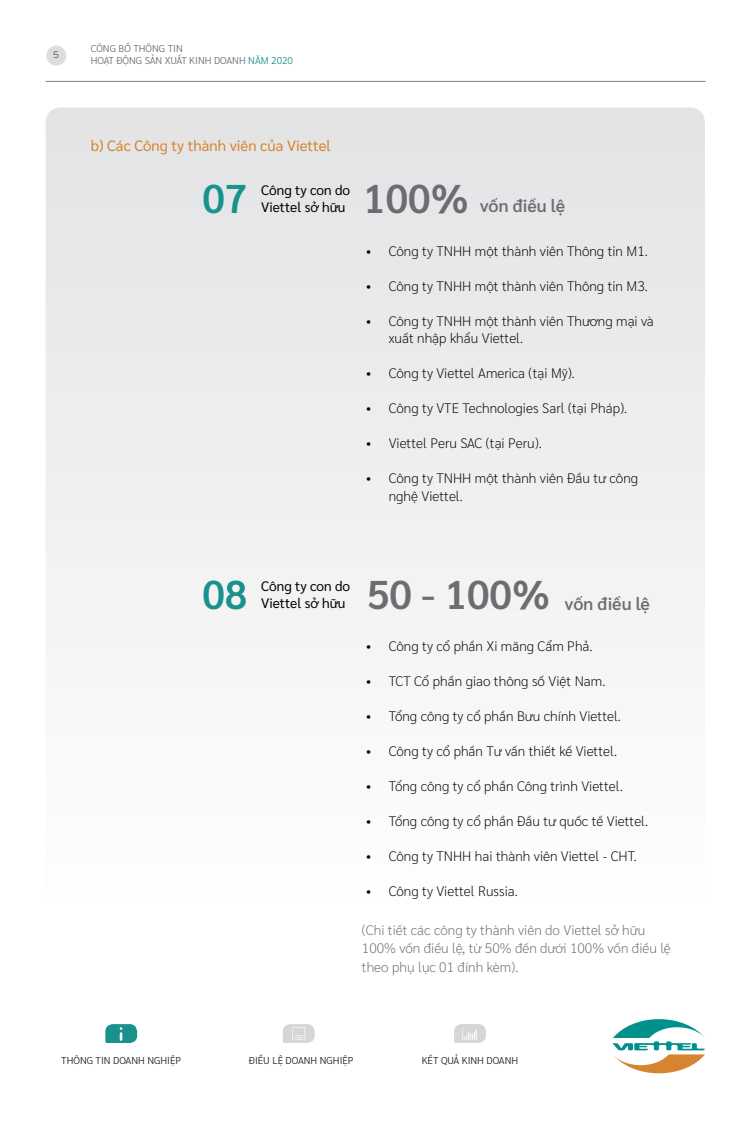
<style>
.page{position:relative;width:750px;height:1125px;background:#fff}
.page>*{position:absolute;margin:0;border:0;box-sizing:border-box;transform-origin:0 0}
.t1{font:600 40.12px "Sarabun";color:#6c6d70}
.t2{font:600 40.12px "Sarabun";color:#19928d}
.t3{font:600 17.62px "Sarabun";color:#6c6d70}
.t4{font:15px "Sarabun";color:#d6842f}
.t5{font:200 13.75px/17.5px "Sarabun";color:#040503}
.t6{font:200 13.75px/18.8px "Sarabun";color:#6c6d70}
.t7{font:13.75px/17.5px "Sarabun";color:#000}
.t8{font:300 10px "Sarabun";color:#231f20}
.t9{font:300 10px/12px "Sarabun";color:#6c6d70}
.t10{font:10px "FS PF Beau Sans Pro";color:#6c6d70}
.s1{color:#19928d}
</style>
<div class="page">
<div style="left:46px;top:108px;width:659px;height:871px;background:linear-gradient(to right,#f1f2f2,#f1f2f2);border-radius:15px"></div>
<div style="left:46px;top:46px;width:20px;height:20px;background:#dcdddf;border-radius:50%"></div>
<hr style="left:46px;top:81px;width:660px;height:1px;background:#808285">
<svg style="left:105px;top:1024px;width:32px;height:19px"></svg>
<svg style="left:283px;top:1024px;width:32px;height:19px"></svg>
<svg style="left:454px;top:1024px;width:32px;height:19px"></svg>
<svg style="left:612px;top:1019px;width:93px;height:54px"></svg>
<p class="t10" style="left:53px;top:47px;width:7px">5</p>
<p class="t9" style="left:91px;top:42px;width:204px">CÔNG BỐ THÔNG TIN<br>HOẠT ĐỘNG SẢN XUẤT KINH DOANH <span class="s1">NĂM 2020</span></p>
<p class="t4" style="left:91px;top:137px;width:242px">b) Các Công ty thành viên của Viettel</p>
<p class="t2" style="left:202px;top:175px;width:46px">07</p>
<p class="t7" style="left:261px;top:181px;width:90px">Công ty con do<br>Viettel sở hữu</p>
<p class="t1" style="left:363px;top:175px;width:107px">100%</p>
<p class="t3" style="left:480px;top:196px;width:87px">vốn điều lệ</p>
<p class="t5" style="left:366px;top:242px;width:283px">• Công ty TNHH một thành viên Thông tin M1.</p>
<p class="t5" style="left:366px;top:277px;width:283px">• Công ty TNHH một thành viên Thông tin M3.</p>
<p class="t5" style="left:389px;top:312px;width:266px;text-indent:-22px">• Công ty TNHH một thành viên Thương mại và xuất nhập khẩu Viettel.</p>
<p class="t5" style="left:366px;top:365px;width:210px">• Công ty Viettel America (tại Mỹ).</p>
<p class="t5" style="left:366px;top:400px;width:262px">• Công ty VTE Technologies Sarl (tại Pháp).</p>
<p class="t5" style="left:366px;top:435px;width:177px">• Viettel Peru SAC (tại Peru).</p>
<p class="t5" style="left:389px;top:470px;width:251px;text-indent:-22px">• Công ty TNHH một thành viên Đầu tư công nghệ Viettel.</p>
<p class="t2" style="left:202px;top:572px;width:46px">08</p>
<p class="t7" style="left:261px;top:577px;width:90px">Công ty con do<br>Viettel sở hữu</p>
<p class="t1" style="left:367px;top:572px;width:185px">50 - 100%</p>
<p class="t3" style="left:565px;top:594px;width:87px">vốn điều lệ</p>
<p class="t5" style="left:366px;top:637px;width:228px">• Công ty cổ phần Xi măng Cẩm Phả.</p>
<p class="t5" style="left:366px;top:672px;width:241px">• TCT Cổ phần giao thông số Việt Nam.</p>
<p class="t5" style="left:366px;top:707px;width:256px">• Tổng công ty cổ phần Bưu chính Viettel.</p>
<p class="t5" style="left:366px;top:742px;width:252px">• Công ty cổ phần Tư vấn thiết kế Viettel.</p>
<p class="t5" style="left:366px;top:777px;width:258px">• Tổng công ty cổ phần Công trình Viettel.</p>
<p class="t5" style="left:366px;top:812px;width:284px">• Tổng công ty cổ phần Đầu tư quốc tế Viettel.</p>
<p class="t5" style="left:366px;top:847px;width:272px">• Công ty TNHH hai thành viên Viettel - CHT.</p>
<p class="t5" style="left:366px;top:882px;width:153px">• Công ty Viettel Russia.</p>
<p class="t6" style="left:362px;top:921px;width:310px">(Chi tiết các công ty thành viên do Viettel sở hữu<br>100% vốn điều lệ, từ 50% đến dưới 100% vốn điều lệ theo phụ lục 01 đính kèm).</p>
<p class="t8" style="left:61px;top:1055px;width:121px">THÔNG TIN DOANH NGHIỆP</p>
<p class="t8" style="left:249px;top:1055px;width:106px">ĐIỀU LỆ DOANH NGHIỆP</p>
<p class="t8" style="left:422px;top:1055px;width:98px">KẾT QUẢ KINH DOANH</p>
</div>
